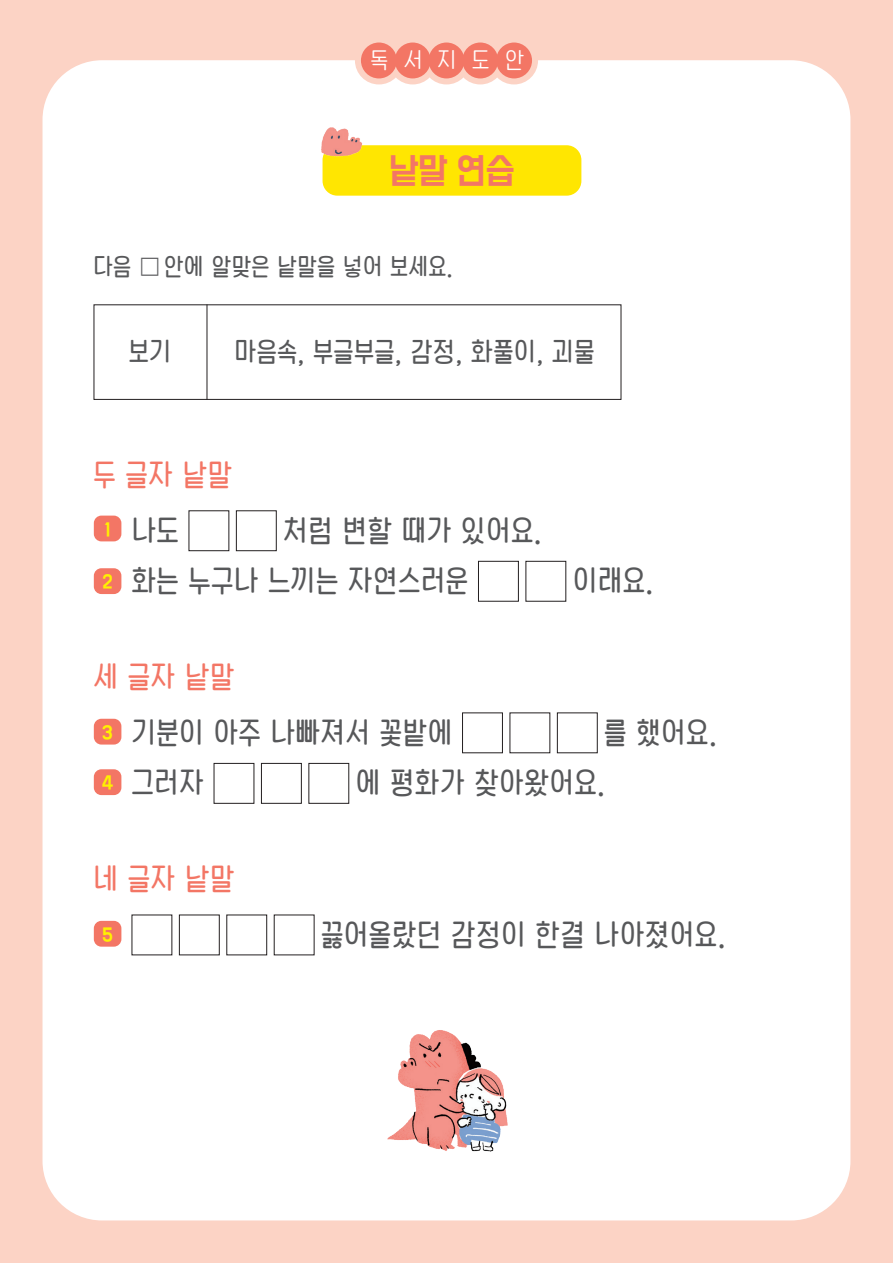
<style>
.page{position:relative;width:893px;height:1263px;background:#fcd3c5}
.page>*{position:absolute;margin:0;border:0;box-sizing:border-box;transform-origin:0 0}
.t1{font:32.55px "BM Do Hyeon OTF";color:#f37665;scale:.95 1}
.t2{font:30px/50.6px "OT Gongjungjeonhwa R";letter-spacing:.04em;color:#57585a;scale:.95 1}
.t3{font:30px/55.8px "OT Gongjungjeonhwa R";letter-spacing:.04em;color:#f37665;scale:.95 1}
.t4{font:26.85px "OT Gongjungjeonhwa R";letter-spacing:.04em;color:#57585a;scale:.95 1}
.t5{font:24px "OT Gongjungjeonhwa R";letter-spacing:.04em;color:#57585a;scale:.95 1}
.t6{font:22.5px "OT Gongjungjeonhwa L";letter-spacing:.7em;color:#fff}
.t7{font:16.65px "BM Do Hyeon OTF";color:#fff101;scale:.95 1}
.s1{color:#57585a}
.s2{font-family:"BM Do Hyeon OTF";font-size:16.65px;color:#fff101}
.s3{color:#f37665}
</style>
<div class="page">
<div style="left:43px;top:60px;width:807px;height:1160px;background:#fff;border-radius:60px"></div>
<div style="left:355px;top:37px;width:48px;height:47px;border:12px solid #fcd3c5;border-radius:50%"></div>
<div style="left:389px;top:37px;width:48px;height:47px;border:12px solid #fcd3c5;border-radius:50%"></div>
<div style="left:422px;top:37px;width:48px;height:47px;border:12px solid #fcd3c5;border-radius:50%"></div>
<div style="left:456px;top:37px;width:48px;height:47px;border:12px solid #fcd3c5;border-radius:50%"></div>
<div style="left:490px;top:37px;width:48px;height:47px;border:12px solid #fcd3c5;border-radius:50%"></div>
<div style="left:361px;top:43px;width:36px;height:35px;background:#f37665;border-radius:50%"></div>
<div style="left:395px;top:43px;width:36px;height:35px;background:#f37665;border-radius:50%"></div>
<div style="left:428px;top:43px;width:36px;height:35px;background:#f37665;border-radius:50%"></div>
<div style="left:462px;top:43px;width:36px;height:35px;background:#f37665;border-radius:50%"></div>
<div style="left:496px;top:43px;width:36px;height:35px;background:#f37665;border-radius:50%"></div>
<div style="left:94px;top:516px;width:27px;height:25px;background:#f37665;border-radius:8px"></div>
<div style="left:236px;top:510px;width:41px;height:41px;border:1px solid #231f20"></div>
<div style="left:94px;top:568px;width:27px;height:26px;background:#f37665;border-radius:8px"></div>
<div style="left:478px;top:561px;width:41px;height:40px;border:1px solid #231f20"></div>
<div style="left:94px;top:719px;width:27px;height:25px;background:#f37665;border-radius:8px"></div>
<div style="left:462px;top:713px;width:41px;height:40px;border:1px solid #231f20"></div>
<div style="left:557px;top:713px;width:41px;height:40px;border:1px solid #231f20"></div>
<div style="left:94px;top:769px;width:27px;height:26px;background:#f37665;border-radius:8px"></div>
<div style="left:214px;top:763px;width:40px;height:41px;border:1px solid #231f20"></div>
<div style="left:261px;top:763px;width:41px;height:41px;border:1px solid #231f20"></div>
<div style="left:309px;top:763px;width:40px;height:41px;border:1px solid #231f20"></div>
<div style="left:94px;top:921px;width:27px;height:26px;background:#f37665;border-radius:8px"></div>
<div style="left:179px;top:915px;width:41px;height:40px;border:1px solid #231f20"></div>
<div style="left:94px;top:304px;width:527px;height:96px;border:1px solid #231f20"></div>
<hr style="left:207px;top:304px;width:1px;height:96px;background:#231f20">
<img style="left:387px;top:1030px;width:121px;height:122px">
<div style="left:323px;top:145px;width:258px;height:51px;background:#ffe601;border-radius:15px"></div>
<img style="left:321px;top:127px;width:45px;height:34px">
<p class="t6" style="left:371px;top:49px;width:155px">독서지도안</p>
<p class="t1" style="left:389px;top:154px;width:134px">낱말 연습</p>
<p class="t5" style="left:94px;top:255px;width:379px">다음 □ 안에 알맞은 낱말을 넣어 보세요.</p>
<p class="t4" style="left:129px;top:339px;width:46px">보기</p>
<p class="t4" style="left:235px;top:339px;width:380px">마음속, 부글부글, 감정, 화풀이, 괴물</p>
<p class="t3" style="left:104px;top:448px;width:136px;text-indent:-10px">두 글자 낱말<br><sup>1</sup> <span class="s1">나도</span></p>
<p class="t2" style="left:103px;top:506px;width:463px;text-indent:181px">처럼 변할 때가 있어요.<br><span class="s2">2</span> 화는 누구나 느끼는 자연스러운</p>
<p class="t2" style="left:94px;top:650px;width:378px;line-height:55.8px"><span class="s3">세 글자 낱말<br></span><sup>3</sup> 기분이 아주 나빠져서 꽃밭에</p>
<p class="t2" style="left:573px;top:557px;width:86px">이래요.</p>
<p class="t2" style="left:604px;top:708px;width:119px">를 했어요.</p>
<p class="t2" style="left:102px;top:759px;width:108px"><sup>4</sup> 그러자</p>
<p class="t2" style="left:356px;top:759px;width:263px">에 평화가 찾아왔어요.</p>
<p class="t3" style="left:94px;top:852px;width:149px">네 글자 낱말</p>
<p class="t7" style="left:102px;top:925px;width:12px">5</p>
<p class="t2" style="left:321px;top:910px;width:427px">끓어올랐던 감정이 한결 나아졌어요.</p>
</div>
